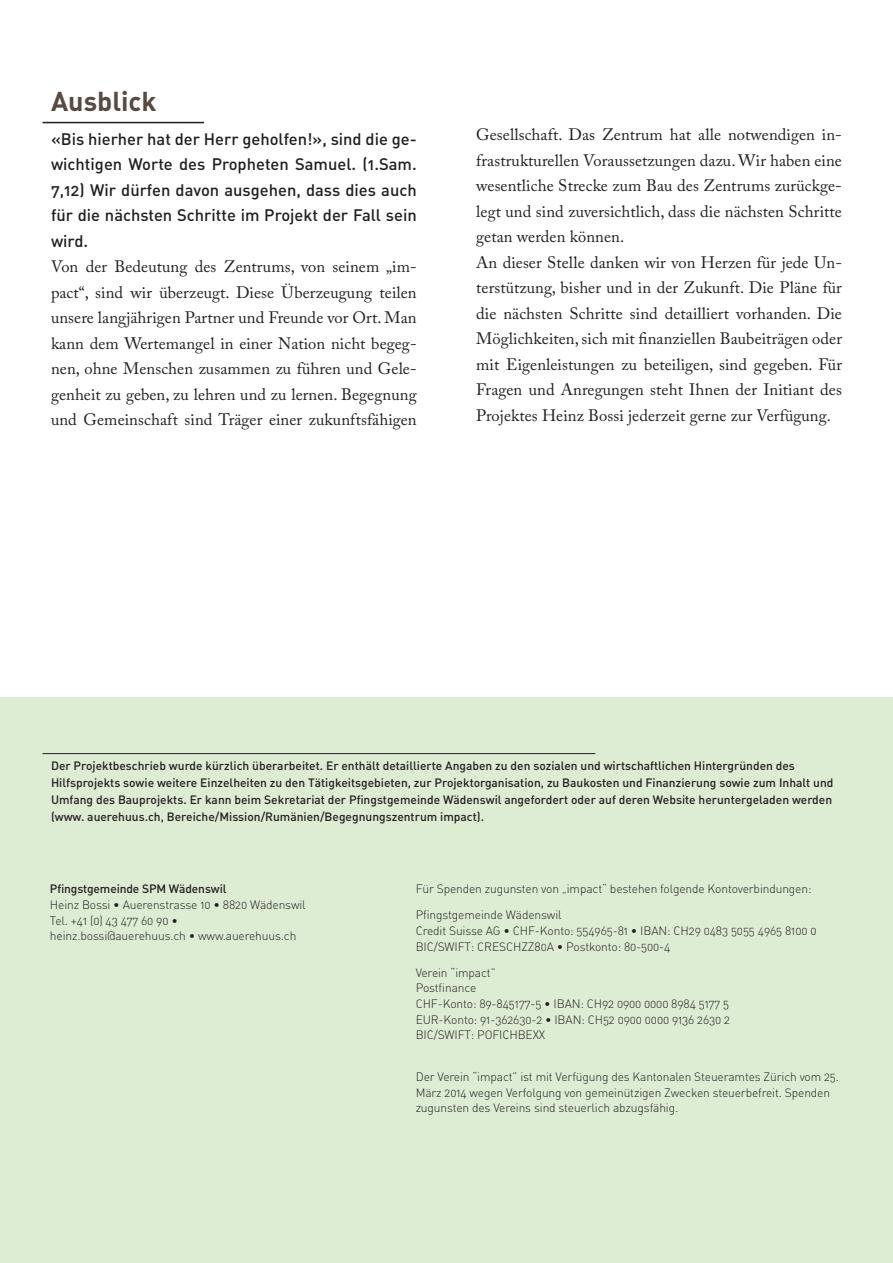
<style>
.page{position:relative;width:893px;height:1263px;background:#fff}
.page>*{position:absolute;margin:0;border:0;box-sizing:border-box;transform-origin:0 0}
.t1{font:27px "DIN Bold Alternate";color:#594a41}
.t2{font:16.5px/25.5px "Adobe Caslon Pro";letter-spacing:.005em;color:#231f20;text-align:justify}
.t3{font:16.5px/25.5px "DIN Medium Alternate";color:#231f20;text-align:justify}
.t4{font:12px/15.6px "DIN Light Alternate";letter-spacing:-.01em;color:#231f20}
.t5{font:12px/17px "DIN Medium Alternate";color:#231f20}
</style>
<div class="page">
<div style="left:0;top:697px;width:893px;height:566px;background:#ddedd4"></div>
<hr style="left:43px;top:122px;width:161px;height:1px;background:#231f20">
<hr style="left:43px;top:753px;width:552px;height:1px;background:#231f20">
<h1 class="t1" style="left:51px;top:83px;width:107px">Ausblick</h1>
<p class="t3" style="left:51px;top:125px;width:367px">«Bis hierher hat der Herr geholfen!», sind die ge&shy;wichtigen Worte des Propheten Samuel. (1.Sam.<br>7,12) Wir dürfen davon ausgehen, dass dies auch für die nächsten Schritte im Projekt der Fall sein wird.</p>
<p class="t2" style="left:51px;top:254px;width:367px">Von der Bedeutung des Zentrums, von seinem „im&shy;pact“, sind wir überzeugt. Diese Überzeugung teilen unsere langjährigen Partner und Freunde vor Ort. Man kann dem Wertemangel in einer Nation nicht begeg&shy;nen, ohne Menschen zusammen zu führen und Gele&shy;genheit zu geben, zu lehren und zu lernen. Begegnung und Gemeinschaft sind Träger einer zukunftsfähigen</p>
<p class="t2" style="left:476px;top:122px;width:367px;text-align:left">Gesellschaft. Das Zentrum hat alle notwendigen in&shy;frastrukturellen Voraussetzungen dazu. Wir haben eine wesentliche Strecke zum Bau des Zentrums zurückge&shy;legt und sind zuversichtlich, dass die nächsten Schritte getan werden können.<br>An dieser Stelle danken wir von Herzen für jede Un&shy;terstützung, bisher und in der Zukunft. Die Pläne für die nächsten Schritte sind detailliert vorhanden. Die Möglichkeiten, sich mit finanziellen Baubeiträgen oder mit Eigenleistungen zu beteiligen, sind gegeben. Für Fragen und Anregungen steht Ihnen der Initiant des Projektes Heinz Bossi jederzeit gerne zur Verfügung.</p>
<p class="t5" style="left:51px;top:756px;width:784px">Der Projektbeschrieb wurde kürzlich überarbeitet. Er enthält detaillierte Angaben zu den sozialen und wirtschaftlichen Hintergründen des Hilfsprojekts sowie weitere Einzelheiten zu den Tätigkeitsgebieten, zur Projektorganisation, zu Baukosten und Finanzierung sowie zum Inhalt und Umfang des Bauprojekts. Er kann beim Sekretariat der Pfingstgemeinde Wädenswil angefordert oder auf deren Website heruntergeladen werden (www. auerehuus.ch, Bereiche/Mission/Rumänien/Begegnungszentrum impact).</p>
<p class="t5" style="left:50px;top:880px;width:178px">Pfingstgemeinde SPM Wädenswil</p>
<p class="t4" style="left:50px;top:897px;width:257px">Heinz Bossi • Auerenstrasse 10 • 8820 Wädenswil<br>Tel. +41 (0) 43 477 60 90 • heinz.bossi@auerehuus.ch • www.auerehuus.ch</p>
<p class="t4" style="left:416px;top:875px;width:397px;line-height:26.2px">Für Spenden zugunsten von „impact“ bestehen folgende Kontoverbindungen:<br>Pfingstgemeinde Wädenswil</p>
<p class="t4" style="left:416px;top:923px;width:402px">Credit Suisse AG • CHF-Konto: 554965-81 • IBAN: CH29 0483 5055 4965 8100 0<br>BIC/SWIFT: CRESCHZZ80A • Postkonto: 80-500-4</p>
<p class="t4" style="left:416px;top:964px;width:316px">Verein “impact”<br>Postfinance<br>CHF-Konto: 89-845177-5 • IBAN: CH92 0900 0000 8984 5177 5<br>EUR-Konto: 91-362630-2 • IBAN: CH52 0900 0000 9136 2630 2<br>BIC/SWIFT: POFICHBEXX</p>
<p class="t4" style="left:416px;top:1069px;width:425px">Der Verein “impact” ist mit Verfügung des Kantonalen Steueramtes Zürich vom 25.<br>März 2014 wegen Verfolgung von gemeinützigen Zwecken steuerbefreit. Spenden zugunsten des Vereins sind steuerlich abzugsfähig.</p>
</div>
